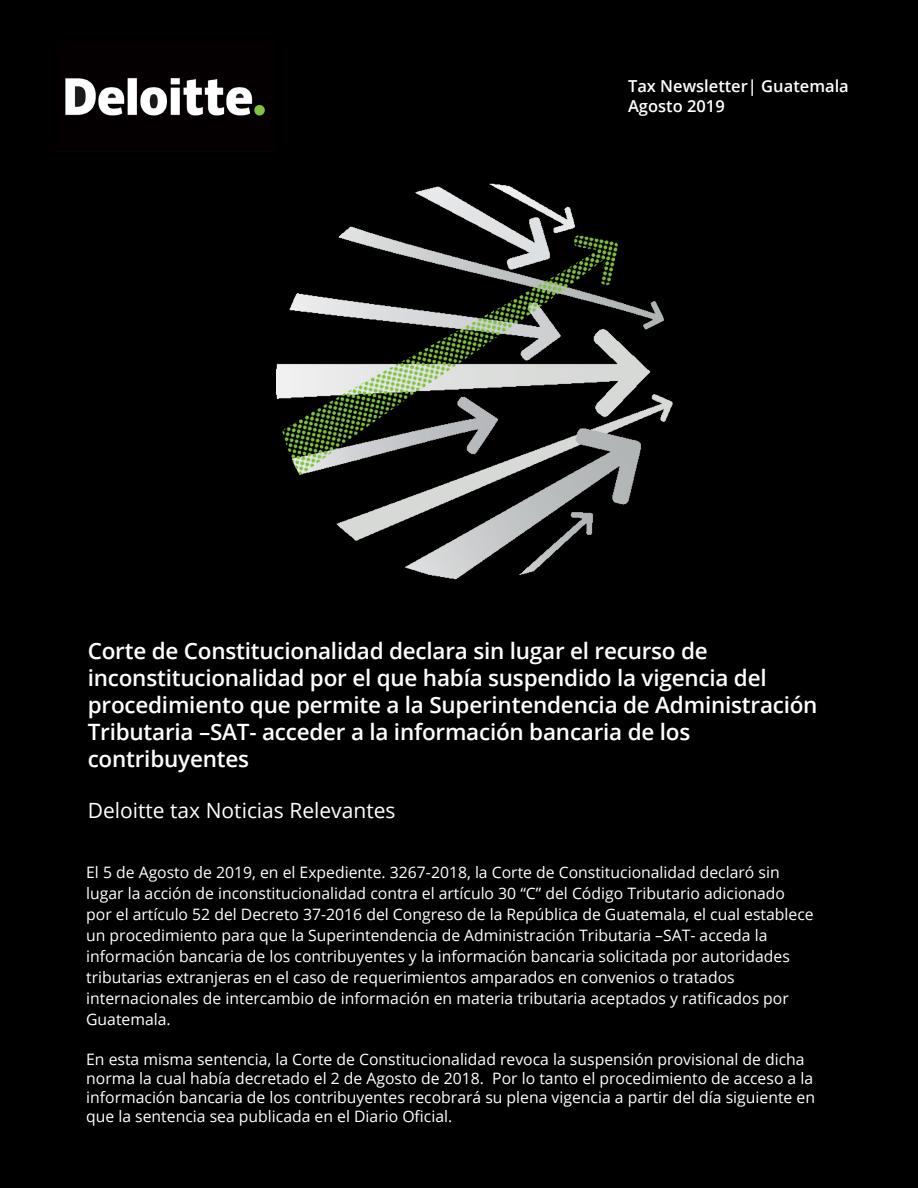
<style>
.page{position:relative;width:918px;height:1188px;background:#000}
.page>*{position:absolute;margin:0;border:0;box-sizing:border-box;transform-origin:0 0}
.t1{font:600 22.5px/27px "Open Sans";letter-spacing:-.01em;color:#fff}
.t2{font:21px "Open Sans";color:#fff}
.t3{font:600 16.5px "Open Sans";color:#fff}
.t4{font:15.75px/21px "Open Sans";color:#fff}
</style>
<div class="page">
<img style="left:54px;top:41px;width:221px;height:111px">
<img style="left:277px;top:184px;width:396px;height:396px">
<p class="t3" style="left:628px;top:75px;width:222px">Tax Newsletter| Guatemala</p>
<p class="t3" style="left:628px;top:95px;width:98px">Agosto 2019</p>
<p class="t1" style="left:88px;top:637px;width:731px">Corte de Constitucionalidad declara sin lugar el recurso de inconstitucionalidad por el que había suspendido la vigencia del procedimiento que permite a la Superintendencia de Administración Tributaria –SAT- acceder a la información bancaria de los contribuyentes</p>
<p class="t2" style="left:88px;top:796px;width:309px">Deloitte tax Noticias Relevantes</p>
<p class="t4" style="left:86px;top:862px;width:729px">El 5 de Agosto de 2019, en el Expediente. 3267-2018, la Corte de Constitucionalidad declaró sin lugar la acción de inconstitucionalidad contra el artículo 30 “C” del Código Tributario adicionado por el artículo 52 del Decreto 37-2016 del Congreso de la República de Guatemala, el cual establece un procedimiento para que la Superintendencia de Administración Tributaria –SAT- acceda la información bancaria de los contribuyentes y la información bancaria solicitada por autoridades tributarias extranjeras en el caso de requerimientos amparados en convenios o tratados internacionales de intercambio de información en materia tributaria aceptados y ratificados por Guatemala.</p>
<p class="t4" style="left:86px;top:1050px;width:730px;line-height:18.9px">En esta misma sentencia, la Corte de Constitucionalidad revoca la suspensión provisional de dicha norma la cual había decretado el 2 de Agosto de 2018. Por lo tanto el procedimiento de acceso a la información bancaria de los contribuyentes recobrará su plena vigencia a partir del día siguiente en que la sentencia sea publicada en el Diario Oficial.</p>
</div>
